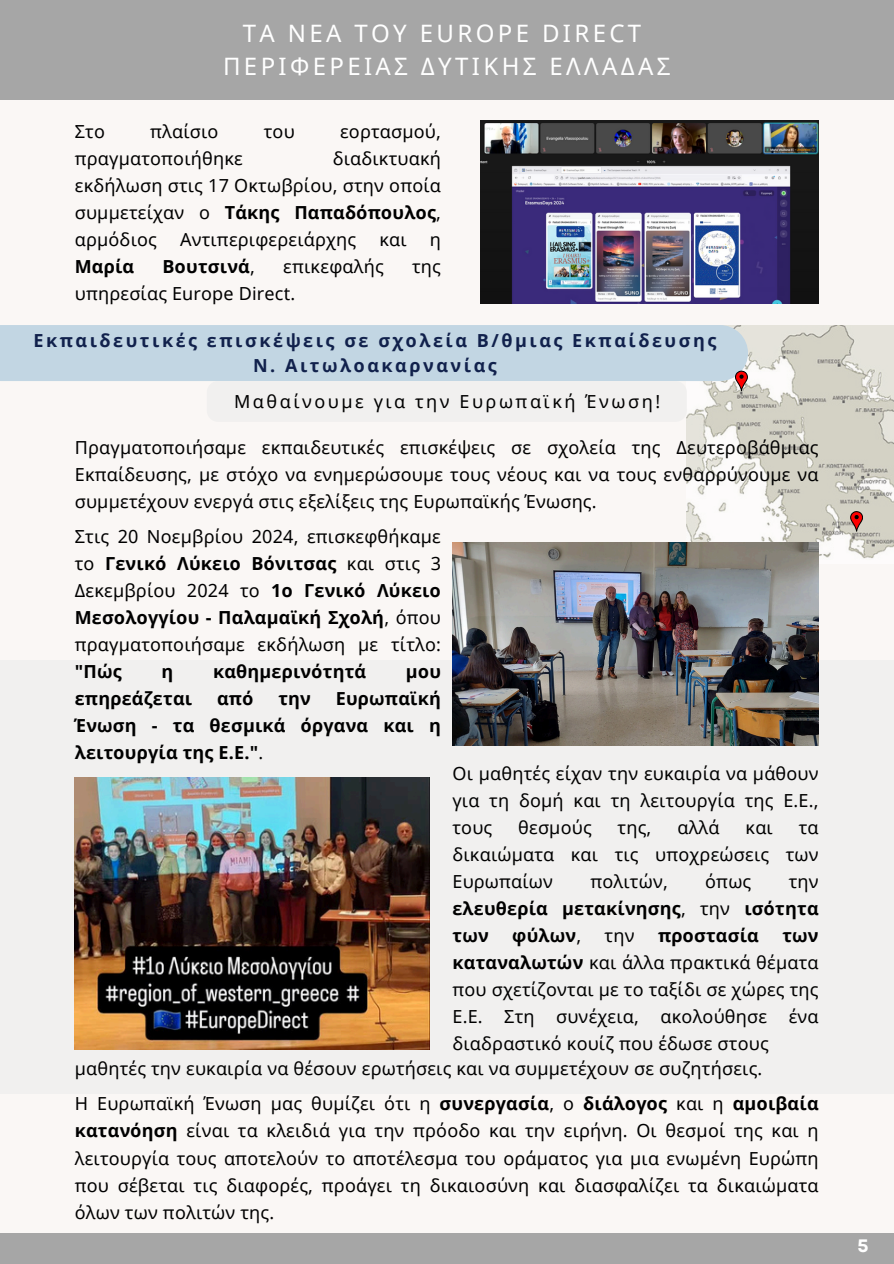
<style>
.page{position:relative;width:894px;height:1264px;background:#fff}
.page>*{position:absolute;margin:0;border:0;box-sizing:border-box;transform-origin:0 0}
.t1{font:24px/32.7px "Noto Sans";letter-spacing:.14em;color:#fff;text-align:center}
.t2{font:18px/27px "Noto Sans";letter-spacing:.01em;color:#000;text-align:justify}
.t3{font:700 18px/27px "Noto Sans";letter-spacing:.01em;color:#000;text-align:justify}
.t4{font:700 18px/24.8px "Noto Sans";letter-spacing:.14em;color:#11214c;text-align:center}
.t5{font:18px "Noto Sans";letter-spacing:.14em;color:#000}
.t6{font:700 18px "Garet";color:#fff}
.s1{font-weight:700}
.s2{font-weight:400}
</style>
<div class="page">
<div style="left:0;top:0;width:893px;height:1263px;background:#faf7f5"></div>
<div style="left:0;top:0;width:893px;height:99px;background:#a6a6a6"></div>
<div style="left:0;top:1232px;width:893px;height:31px;background:#a6a6a6"></div>
<img style="left:481px;top:121px;width:337px;height:182px">
<div style="left:0;top:660px;width:893px;height:433px;background:#f1f0ef"></div>
<img style="left:686px;top:325px;width:207px;height:238px">
<img style="left:452px;top:542px;width:366px;height:204px">
<div style="left:207px;top:381px;width:479px;height:41px;background:#f1f0ef;border-radius:11px"></div>
<img style="left:75px;top:777px;width:354px;height:272px">
<svg style="left:0;top:325px;width:747px;height:66px;background:#c9d9e4"></svg>
<svg style="left:850px;top:511px;width:12px;height:20px"></svg>
<p class="t1" style="left:223px;top:17px;width:449px">TA NEA TOY EUROPE DIRECT<br>ΠΕΡΙΦΕΡΕΙΑΣ ΔΥΤΙΚΗΣ ΕΛΛΑΔΑΣ</p>
<h1 class="t2" style="left:75px;top:117px;width:32px">Στο</h1>
<h1 class="t2" style="left:150px;top:117px;width:70px">πλαίσιο</h1>
<h1 class="t2" style="left:264px;top:117px;width:32px">του</h1>
<h1 class="t2" style="left:340px;top:117px;width:102px">εορτασμού,</h1>
<h1 class="t2" style="left:75px;top:144px;width:169px">πραγματοποιήθηκε</h1>
<h1 class="t2" style="left:75px;top:144px;width:367px;text-indent:258px">διαδικτυακή εκδήλωση στις 17 Οκτωβρίου, στην οποία συμμετείχαν ο <span class="s1">Τάκης Παπαδόπουλος</span>, αρμόδιος</h1>
<h1 class="t2" style="left:180px;top:225px;width:178px">Αντιπεριφερειάρχης</h1>
<h1 class="t2" style="left:379px;top:225px;width:29px">και</h1>
<h1 class="t2" style="left:430px;top:225px;width:13px">η</h1>
<h1 class="t3" style="left:75px;top:252px;width:61px">Μαρία</h1>
<h1 class="t3" style="left:162px;top:252px;width:94px">Βουτσινά<span class="s2">,</span></h1>
<h1 class="t2" style="left:283px;top:252px;width:102px">επικεφαλής</h1>
<h1 class="t2" style="left:412px;top:252px;width:30px">της</h1>
<h1 class="t2" style="left:75px;top:279px;width:222px">υπηρεσίας Europe Direct.</h1>
<p class="t4" style="left:33px;top:328px;width:684px">Εκπαιδευτικές επισκέψεις σε σχολεία Β/θμιας Εκπαίδευσης<br>Ν. Αιτωλοακαρνανίας</p>
<h2 class="t5" style="left:234px;top:389px;width:427px">Μαθαίνουμε για την Ευρωπαϊκή Ένωση!</h2>
<p class="t2" style="left:75px;top:433px;width:745px">Πραγματοποιήσαμε εκπαιδευτικές επισκέψεις σε σχολεία της Δευτεροβάθμιας Εκπαίδευσης, με στόχο να ενημερώσουμε τους νέους και να τους ενθαρρύνουμε να συμμετέχουν ενεργά στις εξελίξεις της Ευρωπαϊκής Ένωσης.</p>
<p class="t2" style="left:75px;top:522px;width:367px">Στις 20 Νοεμβρίου 2024, επισκεφθήκαμε το <span class="s1">Γενικό Λύκειο Βόνιτσας</span> και στις 3<br>Δεκεμβρίου 2024 το <span class="s1">1ο Γενικό Λύκειο Μεσολογγίου - Παλαμαϊκή Σχολή</span>, όπου πραγματοποιήσαμε εκδήλωση με τίτλο: <span class="s1">"Πώς</span></p>
<p class="t3" style="left:161px;top:657px;width:13px">η</p>
<p class="t3" style="left:213px;top:657px;width:155px">καθημερινότητά</p>
<p class="t3" style="left:406px;top:657px;width:36px">μου</p>
<p class="t3" style="left:75px;top:684px;width:119px">επηρεάζεται</p>
<p class="t3" style="left:217px;top:684px;width:38px">από</p>
<p class="t3" style="left:278px;top:684px;width:34px">την</p>
<p class="t3" style="left:75px;top:684px;width:367px;text-indent:261px">Ευρωπαϊκή Ένωση - τα θεσμικά όργανα και η λειτουργία της Ε.Ε."<span class="s2">.</span></p>
<p class="t2" style="left:452px;top:759px;width:367px">Οι μαθητές είχαν την ευκαιρία να μάθουν για τη δομή και τη λειτουργία της Ε.Ε., τους</p>
<p class="t2" style="left:518px;top:813px;width:75px">θεσμούς</p>
<p class="t2" style="left:617px;top:813px;width:35px">της,</p>
<p class="t2" style="left:677px;top:813px;width:44px">αλλά</p>
<p class="t2" style="left:745px;top:813px;width:29px">και</p>
<p class="t2" style="left:452px;top:813px;width:367px;text-indent:346px">τα δικαιώματα και τις υποχρεώσεις των Ευρωπαίων</p>
<p class="t2" style="left:590px;top:867px;width:79px">πολιτών,</p>
<p class="t2" style="left:705px;top:867px;width:48px">όπως</p>
<p class="t3" style="left:452px;top:867px;width:367px;text-indent:336px"><span class="s2">την </span>ελευθερία μετακίνησης<span class="s2">, την</span> ισότητα των</p>
<p class="t3" style="left:512px;top:921px;width:70px">φύλων<span class="s2">,</span></p>
<p class="t2" style="left:604px;top:921px;width:31px">την</p>
<p class="t3" style="left:657px;top:921px;width:102px">προστασία</p>
<p class="t2" style="left:452px;top:921px;width:367px;text-indent:330px"><span class="s1">των καταναλωτών</span> και άλλα πρακτικά θέματα που σχετίζονται με το ταξίδι σε χώρες της Ε.Ε. Στη συνέχεια, ακολούθησε ένα διαδραστικό κουίζ που έδωσε στους</p>
<p class="t2" style="left:75px;top:1054px;width:689px">μαθητές την ευκαιρία να θέσουν ερωτήσεις και να συμμετέχουν σε συζητήσεις.</p>
<p class="t2" style="left:75px;top:1089px;width:745px">Η Ευρωπαϊκή Ένωση μας θυμίζει ότι η <span class="s1">συνεργασία</span>, ο <span class="s1">διάλογος</span> και η <span class="s1">αμοιβαία κατανόηση</span> είναι τα κλειδιά για την πρόοδο και την ειρήνη. Οι θεσμοί της και η λειτουργία τους αποτελούν το αποτέλεσμα του οράματος για μια ενωμένη Ευρώπη που σέβεται τις διαφορές, προάγει τη δικαιοσύνη και διασφαλίζει τα δικαιώματα όλων των πολιτών της.</p>
<p class="t6" style="left:857px;top:1232px;width:13px">5</p>
</div>
